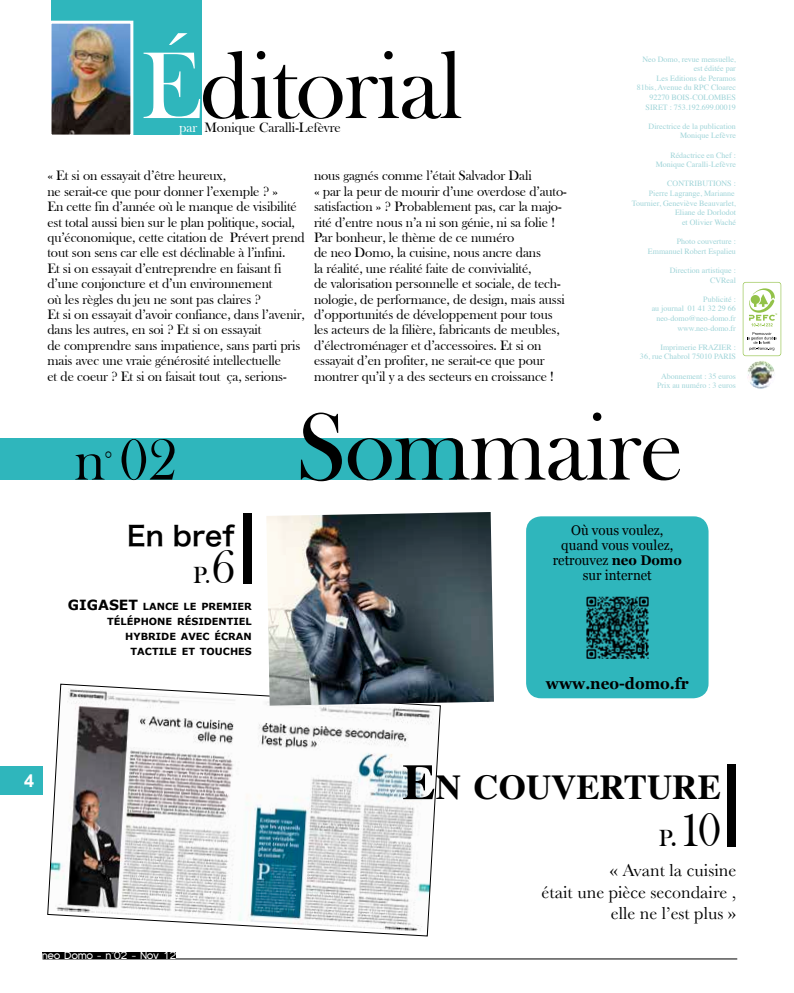
<style>
.page{position:relative;width:794px;height:993px;background:#fff}
.page>*{position:absolute;margin:0;border:0;box-sizing:border-box;transform-origin:0 0}
.t1{font:98px "Bask Old Face";letter-spacing:-.01em;color:#000}
.t2{font:60px "Bask Old Face";color:#000}
.t3{font:48px "Bask Old Face";color:#000}
.t4{font:700 35px "Times";color:#000}
.t5{font:27px "Hira Kaku Pro N W6";color:#000}
.t6{font:24px "Bask Old Face";color:#000}
.t7{font:18px/21.6px "Baskerville";color:#000;text-align:right}
.t8{font:700 18px "Arial";color:#fff}
.t9{font:700 16px "Georgia";color:#000;scale:.95 1}
.Essen_Texte{font:14px/15.4px "Bask Old Face";letter-spacing:-.01em;color:#000}
.t10{font:14px "Georgia";color:#000;scale:.95 1}
.t11{font:10.4px "Florencesans";letter-spacing:-.04em;color:#fff}
.t12{font:700 9.8px/15px "Verdana";color:#000}
.t13{font:8px/9.6px "Times";color:#9fd4d8;text-align:right}
.s1{color:#fff}
.s2{font-family:"Times New Roman"}
.s3{font-size:30px}
.s4{font-size:48px}
.s5{font-size:14px}
.s6{font-weight:700}
.s7{font-size:50px}
.s8{font-size:24px}
</style>
<div class="page">
<div style="left:0;top:765px;width:43px;height:29px;background:#2fb6bc"></div>
<hr style="left:43px;top:958px;width:694px;height:1px;background:#000">
<div style="left:43px;top:951px;width:133px;height:7px;background:#000"></div>
<div style="left:0;top:438px;width:457px;height:41px;background:#2fb6bc"></div>
<div style="left:52px;top:0;width:150px;height:135px;background:#2fb6bc"></div>
<img style="left:747px;top:360px;width:28px;height:29px;border-radius:14px">
<svg style="left:742px;top:282px;width:39px;height:74px"></svg>
<div style="left:743px;top:282px;width:37px;height:73px;background:#fff;border-radius:2px"></div>
<svg style="left:749px;top:288px;width:28px;height:38px"></svg>
<svg style="left:747px;top:332px;width:29px;height:18px"></svg>
<div style="left:243px;top:514px;width:9px;height:69px;background:#000"></div>
<div style="left:453px;top:432px;width:9px;height:8px;background:#fff"></div>
<img style="left:51px;top:19px;width:83px;height:116px">
<svg style="left:47px;top:683px;width:394px;height:253px"></svg>
<div style="left:727px;top:764px;width:9px;height:82px;background:#000"></div>
<div style="left:526px;top:516px;width:182px;height:182px;background:#2fb6bc;border-radius:15px"></div>
<img style="left:586px;top:596px;width:63px;height:64px">
<img style="left:266px;top:512px;width:228px;height:193px">
<p class="t1" style="left:141px;top:32px;width:323px"><span class="s1">É</span>ditorial</p>
<p class="Essen_Texte" style="left:179px;top:120px;width:163px"><span class="s1">par</span> Monique Caralli-Lefèvre</p>
<p class="Essen_Texte" style="left:47px;top:168px;width:232px">« Et si on essayait d’être heureux,<br>ne serait-ce que pour donner l’exemple ? »</p>
<p class="Essen_Texte" style="left:47px;top:199px;width:259px">En cette fin d’année où le manque de visibilité est total aussi bien sur le plan politique, social, qu’économique, cette citation de Prévert prend tout son sens car elle est déclinable à l’infini.<br>Et si on essayait d’entreprendre en faisant fi d’une conjoncture et d’un environnement<br>où les règles du jeu ne sont pas claires ?<br>Et si on essayait d’avoir confiance, dans l’avenir, dans les autres, en soi ? Et si on essayait<br>de comprendre sans impatience, sans parti pris mais avec une vraie générosité intellectuelle<br>et de coeur ? Et si on faisait tout ça, serions-</p>
<p class="Essen_Texte" style="left:314px;top:168px;width:254px">nous gagnés comme l’était Salvador Dali<br>« par la peur de mourir d’une overdose d’auto&shy;satisfaction » ? Probablement pas, car la majo&shy;rité d’entre nous n’a ni son génie, ni sa folie !</p>
<p class="Essen_Texte" style="left:314px;top:230px;width:252px">Par bonheur, le thème de ce numéro<br>de neo Domo, la cuisine, nous ancre dans<br>la réalité, une réalité faite de convivialité,<br>de valorisation personnelle et sociale, de tech&shy;nologie, de performance, de design, mais aussi d’opportunités de développement pour tous les acteurs de la filière, fabricants de meubles, d’électroménager et d’accessoires. Et si on essayait d’en profiter, ne serait-ce que pour montrer qu’il y a des secteurs en croissance !</p>
<p class="t13" style="left:642px;top:53px;width:95px">Neo Domo, revue mensuelle,</p>
<p class="t13" style="left:693px;top:63px;width:44px">est éditée par</p>
<p class="t13" style="left:656px;top:72px;width:81px">Les Editions de Peramos</p>
<p class="t13" style="left:637px;top:82px;width:101px">81bis, Avenue du RPC Cloarec</p>
<p class="t13" style="left:649px;top:92px;width:88px">92270 BOIS-COLOMBES</p>
<p class="t13" style="left:645px;top:101px;width:92px">SIRET : 753.192.699.00019</p>
<p class="t13" style="left:648px;top:120px;width:89px">Directrice de la publication</p>
<p class="t13" style="left:680px;top:130px;width:57px">Monique Lefèvre</p>
<p class="t13" style="left:670px;top:149px;width:67px">Rédactrice en Chef :</p>
<p class="t13" style="left:656px;top:159px;width:82px">Monique Caralli-Lefèvre</p>
<p class="t13" style="left:667px;top:178px;width:70px">CONTRIBUTIONS :</p>
<p class="t13" style="left:632px;top:188px;width:105px"><span class="s2">Pierre Lagrange</span>, Marianne<br>Tournier, Geneviève Beauvarlet,<br>Eliane de Dorlodot<br>et Olivier Waché</p>
<p class="t13" style="left:677px;top:236px;width:61px">Photo couverture :</p>
<p class="t13" style="left:648px;top:245px;width:89px">Emmanuel Robert Espalieu</p>
<p class="t13" style="left:669px;top:264px;width:68px">Direction artistique :</p>
<p class="t13" style="left:710px;top:274px;width:27px">CVReal</p>
<p class="t13" style="left:703px;top:293px;width:34px">Publicité :</p>
<p class="t13" style="left:651px;top:303px;width:86px">au journal 01 41 32 29 66</p>
<p class="t13" style="left:656px;top:312px;width:81px">neo-domo@neo-domo.fr</p>
<p class="t13" style="left:677px;top:322px;width:60px">www.neo-domo.fr</p>
<p class="t13" style="left:660px;top:341px;width:77px">Imprimerie FRAZIER :</p>
<p class="t13" style="left:640px;top:351px;width:97px">36, rue Chabrol 75010 PARIS</p>
<p class="t13" style="left:661px;top:370px;width:76px">Abonnement : 35 euros</p>
<p class="t13" style="left:657px;top:380px;width:80px">Prix au numéro : 3 euros</p>
<p class="t2" style="left:75px;top:426px;width:104px">n<span class="s3">°</span> 02</p>
<p class="t5" style="left:127px;top:511px;width:110px">En bref</p>
<p class="t6" style="left:193px;top:561px;width:44px">P.<span class="s4">6</span></p>
<p class="t12" style="left:107px;top:598px;width:146px;text-indent:-39px"><span class="s5">GIGASET</span> LANCE LE PREMIER<br>TÉLÉPHONE RÉSIDENTIE</p>
<p class="t12" style="left:246px;top:613px;width:8px">L</p>
<p class="t12" style="left:125px;top:628px;width:128px">HYBRIDE AVEC ÉCRAN</p>
<p class="t12" style="left:131px;top:643px;width:115px">TACTILE ET TOUCHES</p>
<p class="t1" style="left:296px;top:393px;width:389px">Sommaire</p>
<p class="t10" style="left:571px;top:520px;width:99px">Où vous voulez,</p>
<p class="t10" style="left:561px;top:535px;width:119px">quand vous voulez,</p>
<p class="t10" style="left:553px;top:550px;width:137px">retrouvez <span class="s6">neo Domo</span></p>
<p class="t10" style="left:583px;top:565px;width:74px">sur internet</p>
<p class="t9" style="left:546px;top:671px;width:152px">www.neo-domo.fr</p>
<p class="t8" style="left:24px;top:768px;width:12px">4</p>
<p class="t11" style="left:42px;top:949px;width:136px">neo Domo - n°02 - Nov 12</p>
<p class="t4" style="left:402px;top:753px;width:319px"><span class="s7">E</span>N COUVERTURE</p>
<p class="t3" style="left:659px;top:803px;width:64px"><span class="s8">P</span><span class="s3">.</span>10</p>
<p class="t7" style="left:541px;top:859px;width:196px">« Avant la cuisine<br>était une pièce secondaire , elle ne l’est plus »</p>
</div>
